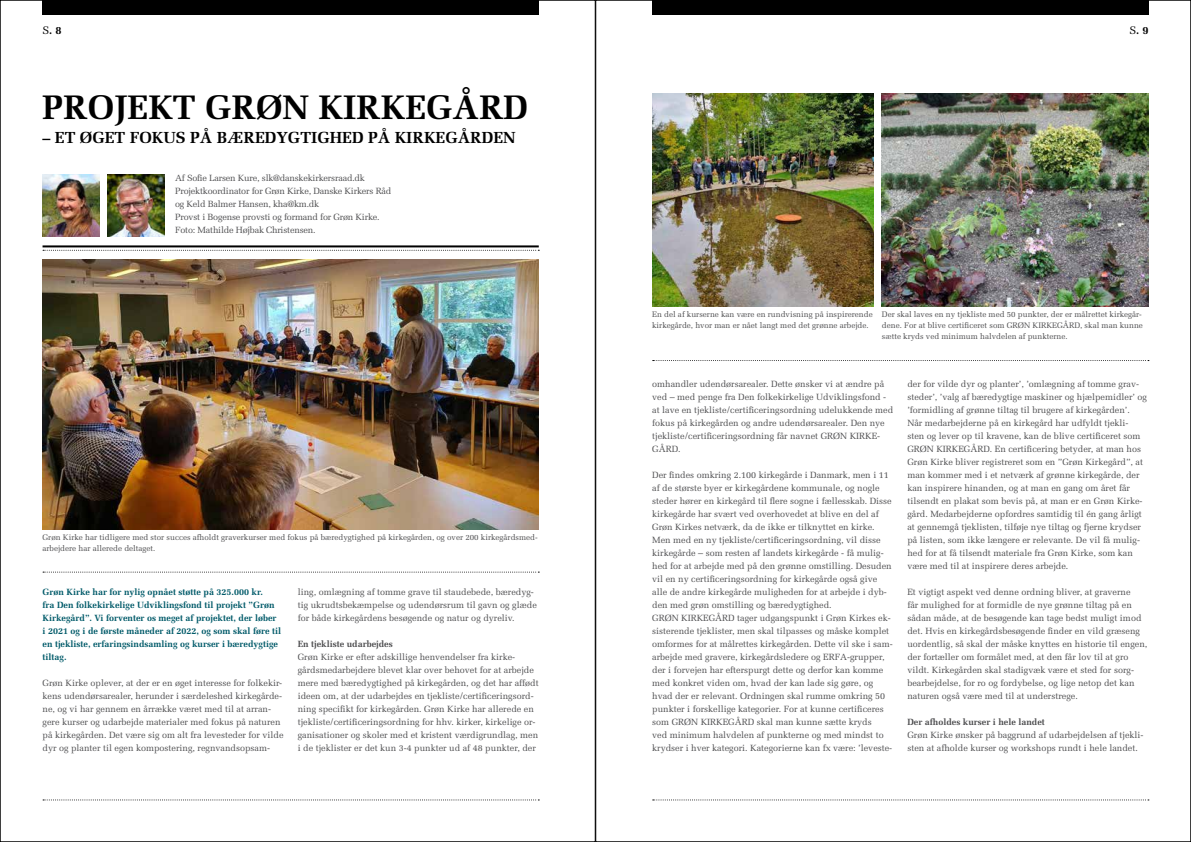
<style>
.page{position:relative;width:1191px;height:842px;background:#fff}
.page>*{position:absolute;margin:0;border:0;box-sizing:border-box;transform-origin:0 0}
.t1{font:700 34px "Melior";color:#000}
.t2{font:700 16px "Melior";color:#000}
.t3{font:700 11px "Melior";color:#000}
.t4{font:9px/13px "Melior";color:#4d4d4f}
.t5{font:700 9px/13px "Melior";color:#005a69}
.t6{font:9px/13px "Melior";letter-spacing:-.02em;color:#4d4d4f}
.t7{font:700 9px "Melior";color:#4d4d4f}
.t8{font:8px/11px "Melior";color:#4d4d4f}
.s1{font-weight:400}
</style>
<div class="page">
<div style="left:43px;top:0;width:496px;height:14px;background:#000"></div>
<svg style="left:43px;top:799px;width:496px;height:1px"></svg>
<svg style="left:43px;top:572px;width:496px;height:1px"></svg>
<hr style="left:43px;top:245px;width:496px;height:2px;background:#000">
<svg style="left:43px;top:250px;width:496px;height:1px"></svg>
<img style="left:43px;top:259px;width:496px;height:270px">
<img style="left:652px;top:94px;width:221px;height:213px">
<img style="left:882px;top:94px;width:266px;height:213px">
<img style="left:108px;top:174px;width:56px;height:63px">
<img style="left:43px;top:174px;width:56px;height:63px">
<div style="left:652px;top:0;width:496px;height:14px;background:#000"></div>
<svg style="left:652px;top:799px;width:497px;height:1px"></svg>
<svg style="left:652px;top:360px;width:497px;height:1px"></svg>
<p class="t3" style="left:43px;top:23px;width:20px"><span class="s1">S</span>. 8</p>
<h1 class="t1" style="left:43px;top:87px;width:487px">PROJEKT GRØN KIRKEGÅRD</h1>
<h2 class="t2" style="left:43px;top:128px;width:474px">– ET ØGET FOKUS PÅ BÆREDYGTIGHED PÅ KIRKEGÅRDEN</h2>
<p class="t6" style="left:175px;top:172px;width:218px">Af Sofie Larsen Kure, slk@danskekirkersraad.dk Projektkoordinator for Grøn Kirke, Danske Kirkers Råd og Keld Balmer Hansen, kha@km.dk<br>Provst i Bogense provsti og formand for Grøn Kirke.<br>Foto: Mathilde Højbak Christensen.</p>
<p class="t8" style="left:43px;top:532px;width:497px">Grøn Kirke har tidligere med stor succes afholdt graverkurser med fokus på bæredygtighed på kirkegården, og over 200 kirkegårdsmed&shy;arbejdere har allerede deltaget.</p>
<p class="t5" style="left:43px;top:585px;width:240px">Grøn Kirke har for nylig opnået støtte på 325.000 kr.<br>fra Den folkekirkelige Udviklingsfond til projekt ”Grøn Kirkegård”. Vi forventer os meget af projektet, der løber i 2021 og i de første måneder af 2022, og som skal føre til en tjekliste, erfaringsindsamling og kurser i bæredygtige tiltag.</p>
<p class="t4" style="left:43px;top:676px;width:242px">Grøn Kirke oplever, at der er en øget interesse for folkekir&shy;kens udendørsarealer, herunder i særdeleshed kirkegårde&shy;ne, og vi har gennem en årrække været med til at arran&shy;gere kurser og udarbejde materialer med fokus på naturen på kirkegården. Det være sig om alt fra levesteder for vilde dyr og planter til egen kompostering, regnvandsopsam-</p>
<p class="t4" style="left:298px;top:585px;width:241px">ling, omlægning af tomme grave til staudebede, bæredyg&shy;tig ukrudtsbekæmpelse og udendørsrum til gavn og glæde for både kirkegårdens besøgende og natur og dyreliv.</p>
<p class="t7" style="left:298px;top:638px;width:96px">En tjekliste udarbejdes</p>
<p class="t4" style="left:298px;top:650px;width:242px">Grøn Kirke er efter adskillige henvendelser fra kirke&shy;gårdsmedarbejdere blevet klar over behovet for at arbejde mere med bæredygtighed på kirkegården, og det har affødt ideen om, at der udarbejdes en tjekliste/certificeringsord&shy;ning specifikt for kirkegården. Grøn Kirke har allerede en tjekliste/certificeringsordning for hhv. kirker, kirkelige or&shy;ganisationer og skoler med et kristent værdigrundlag, men i de tjeklister er det kun 3-4 punkter ud af 48 punkter, der</p>
<p class="t3" style="left:1129px;top:23px;width:20px"><span class="s1">S</span>. 9</p>
<p class="t8" style="left:652px;top:309px;width:222px">En del af kurserne kan være en rundvisning på inspirerende kirkegårde, hvor man er nået langt med det grønne arbejde.</p>
<p class="t8" style="left:882px;top:309px;width:262px">Der skal laves en ny tjekliste med 50 punkter, der er målrettet kirkegår&shy;dene. For at blive certificeret som GRØN KIRKEGÅRD, skal man kunne sætte kryds ved minimum halvdelen af punkterne.</p>
<p class="t4" style="left:652px;top:377px;width:242px">omhandler udendørsarealer. Dette ønsker vi at ændre på ved – med penge fra Den folkekirkelige Udviklingsfond - at lave en tjekliste/certificeringsordning udelukkende med fokus på kirkegården og andre udendørsarealer. Den nye tjekliste/certificeringsordning får navnet GRØN KIRKE-GÅRD.</p>
<p class="t4" style="left:652px;top:468px;width:242px">Der findes omkring 2.100 kirkegårde i Danmark, men i 11 af de største byer er kirkegårdene kommunale, og nogle steder hører en kirkegård til flere sogne i fællesskab. Disse kirkegårde har svært ved overhovedet at blive en del af Grøn Kirkes netværk, da de ikke er tilknyttet en kirke.<br>Men med en ny tjekliste/certificeringsordning, vil disse kirkegårde – som resten af landets kirkegårde - få mulig&shy;hed for at arbejde med på den grønne omstilling. Desuden vil en ny certificeringsordning for kirkegårde også give alle de andre kirkegårde muligheden for at arbejde i dyb&shy;den med grøn omstilling og bæredygtighed.<br>GRØN KIRKEGÅRD tager udgangspunkt i Grøn Kirkes ek&shy;sisterende tjeklister, men skal tilpasses og måske komplet omformes for at målrettes kirkegården. Dette vil ske i sam&shy;arbejde med gravere, kirkegårdsledere og ERFA-grupper, der i forvejen har efterspurgt dette og derfor kan komme med konkret viden om, hvad der kan lade sig gøre, og hvad der er relevant. Ordningen skal rumme omkring 50 punkter i forskellige kategorier. For at kunne certificeres som GRØN KIRKEGÅRD skal man kunne sætte kryds<br>ved minimum halvdelen af punkterne og med mindst to krydser i hver kategori. Kategorierne kan fx være: ’leveste-</p>
<p class="t4" style="left:907px;top:377px;width:241px">der for vilde dyr og planter’, ’omlægning af tomme grav&shy;steder’, ’valg af bæredygtige maskiner og hjælpemidler’ og ’formidling af grønne tiltag til brugere af kirkegården’.<br>Når medarbejderne på en kirkegård har udfyldt tjekli&shy;sten og lever op til kravene, kan de blive certificeret som GRØN KIRKEGÅRD. En certificering betyder, at man hos Grøn Kirke bliver registreret som en ”Grøn Kirkegård”, at man kommer med i et netværk af grønne kirkegårde, der kan inspirere hinanden, og at man en gang om året får tilsendt en plakat som bevis på, at man er en Grøn Kirke&shy;gård. Medarbejderne opfordres samtidig til én gang årligt at gennemgå tjeklisten, tilføje nye tiltag og fjerne krydser på listen, som ikke længere er relevante. De vil få mulig&shy;hed for at få tilsendt materiale fra Grøn Kirke, som kan være med til at inspirere deres arbejde.</p>
<p class="t4" style="left:907px;top:585px;width:241px">Et vigtigt aspekt ved denne ordning bliver, at graverne<br>får mulighed for at formidle de nye grønne tiltag på en sådan måde, at de besøgende kan tage bedst muligt imod det. Hvis en kirkegårdsbesøgende finder en vild græseng uordentlig, så skal der måske knyttes en historie til engen, der fortæller om formålet med, at den får lov til at gro vildt. Kirkegården skal stadigvæk være et sted for sorg&shy;bearbejdelse, for ro og fordybelse, og lige netop det kan naturen også være med til at understrege.</p>
<p class="t7" style="left:907px;top:716px;width:139px">Der afholdes kurser i hele landet</p>
<p class="t4" style="left:907px;top:728px;width:238px">Grøn Kirke ønsker på baggrund af udarbejdelsen af tjekli&shy;sten at afholde kurser og workshops rundt i hele landet.</p>
</div>
